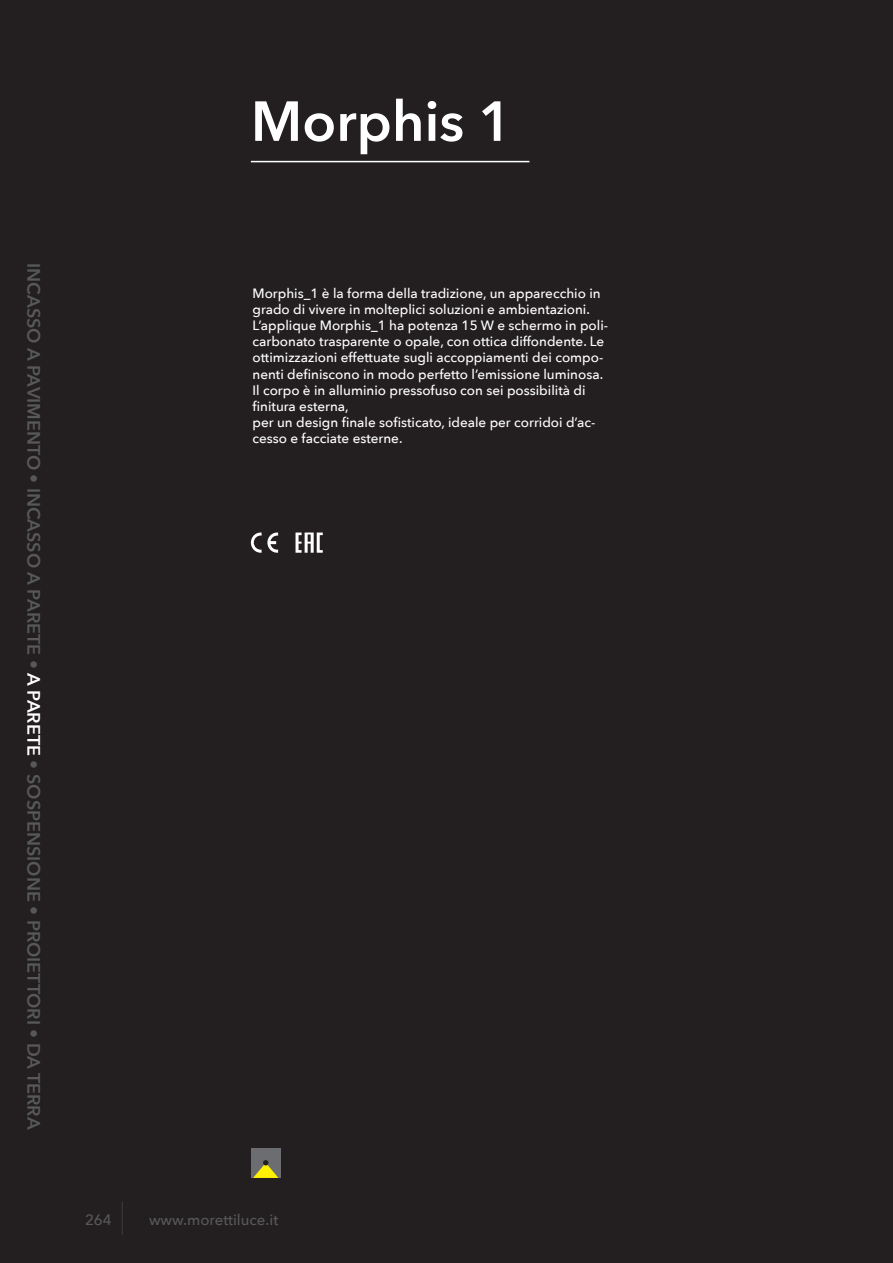
<style>
.page{position:relative;width:893px;height:1263px;background:#231f20}
.page>*{position:absolute;margin:0;border:0;box-sizing:border-box;transform-origin:0 0}
.t1{font:600 55.8px "Avenir Next";color:#fff}
.t2{font:600 18px "Avenir Next";color:#57585a}
.t3{font:500 15px "Avenir Next";color:#57585a}
.t4{font:500 13.5px/16.2px "Avenir Next";color:#fff}
.s1{color:#fff}
</style>
<div class="page">
<svg style="left:251px;top:532px;width:27px;height:21px"></svg>
<svg style="left:296px;top:532px;width:27px;height:21px"></svg>
<div style="left:251px;top:1148px;width:30px;height:30px;background:#6c6d70"></div>
<svg style="left:253px;top:1160px;width:25px;height:18px"></svg>
<hr style="left:251px;top:161px;width:278px;height:1px;background:#fff">
<hr style="left:122px;top:1202px;width:1px;height:33px;background:#3e3e3f">
<h2 class="t2" style="left:49px;top:263px;width:867px;rotate:90deg">INCASSO A PAVIMENTO • INCASSO A PARETE • <span class="s1">A PARETE</span> • SOSPENSIONE • PROIETTORI • DA TERRA</h2>
<h1 class="t1" style="left:251px;top:74px;width:263px">Morphis 1</h1>
<p class="t4" style="left:252px;top:284px;width:357px">Morphis_1 è la forma della tradizione, un apparecchio in grado di vivere in molteplici soluzioni e ambientazioni.<br>L’applique Morphis_1 ha potenza 15 W e schermo in poli&shy;carbonato trasparente o opale, con ottica diffondente. Le ottimizzazioni effettuate sugli accoppiamenti dei compo&shy;nenti definiscono in modo perfetto l’emissione luminosa.<br>Il corpo è in alluminio pressofuso con sei possibilità di finitura esterna,<br>per un design finale sofisticato, ideale per corridoi d’ac&shy;cesso e facciate esterne.</p>
<p class="t3" style="left:85px;top:1207px;width:28px">264</p>
<p class="t3" style="left:149px;top:1207px;width:131px">www.morettiluce.it</p>
</div>
